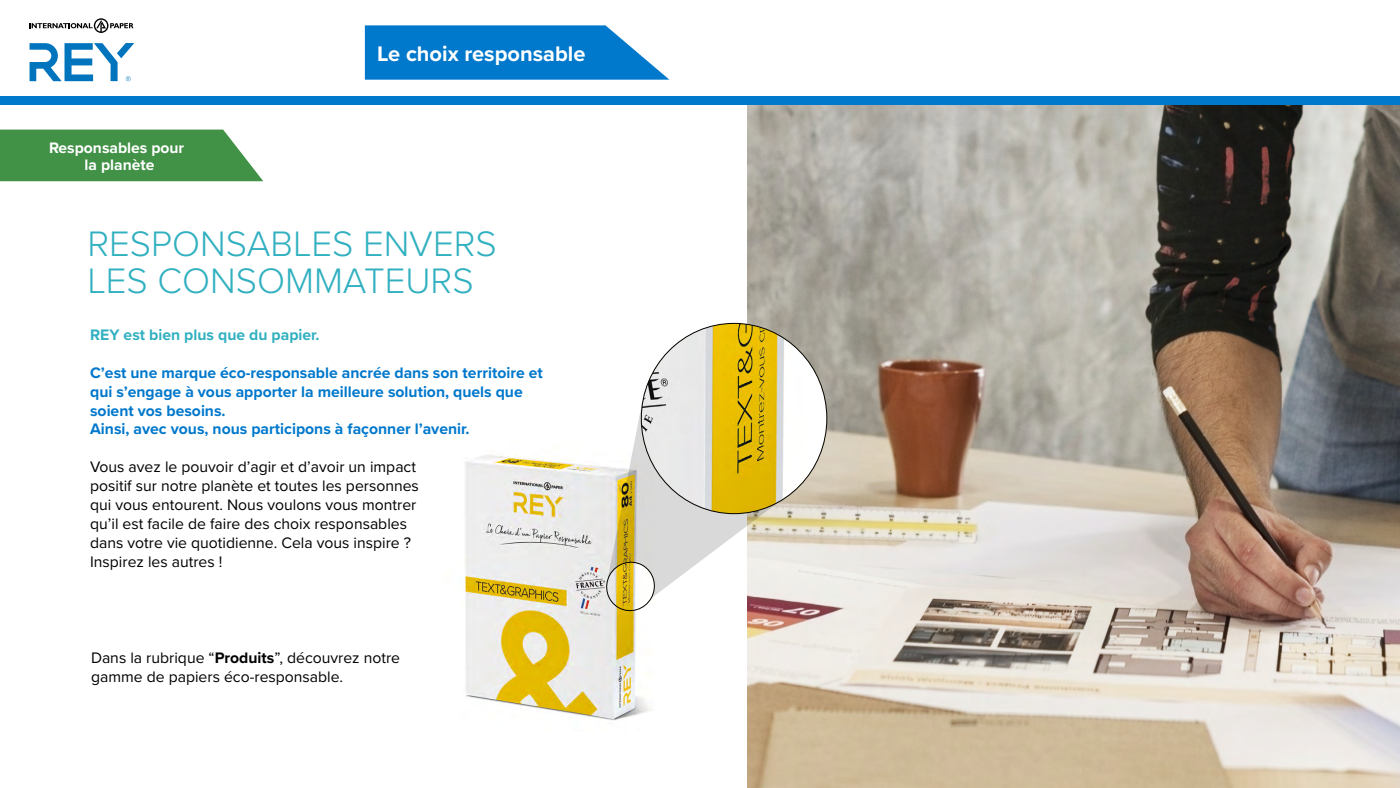
<style>
.page{position:relative;width:1400px;height:788px;background:#fff}
.page>*{position:absolute;margin:0;border:0;box-sizing:border-box;transform-origin:0 0}
.t1{font:300 36.66px/36.8px "Proxima Nova";color:#31b0c0}
.t2{font:700 21.88px "Proxima Nova";color:#fff}
.t3{font:15.75px/18.9px "Proxima Nova";color:#000}
.t4{font:700 15.75px/18.9px "Proxima Nova";color:#0078cc}
.t5{font:700 15.75px "Proxima Nova";color:#31b0c0}
.t6{font:700 15.66px/16.6px "Proxima Nova";color:#fff;text-align:center}
.s1{font-weight:700}
</style>
<div class="page">
<img style="left:747px;top:105px;width:653px;height:683px">
<div style="left:0;top:96px;width:1400px;height:9px;background:#0078cc"></div>
<img style="left:461px;top:455px;width:192px;height:266px">
<svg style="left:602px;top:410px;width:196px;height:204px"></svg>
<img style="left:641px;top:323px;width:186px;height:190px">
<svg style="left:29px;top:18px;width:104px;height:15px"></svg>
<svg style="left:30px;top:43px;width:104px;height:38px"></svg>
<svg style="left:365px;top:25px;width:304px;height:55px;background:#1c86d1"></svg>
<svg style="left:0;top:129px;width:263px;height:52px;background:#519a55"></svg>
<p class="t6" style="left:49px;top:139px;width:137px">Responsables pour la planète</p>
<h2 class="t2" style="left:377px;top:38px;width:210px">Le choix responsable</h2>
<h1 class="t1" style="left:88px;top:223px;width:411px">RESPONSABLES ENVERS<br>LES CONSOMMATEURS</h1>
<p class="t5" style="left:90px;top:323px;width:231px">REY est bien plus que du papier.</p>
<p class="t4" style="left:90px;top:362px;width:454px">C’est une marque éco-responsable ancrée dans son territoire et qui s’engage à vous apporter la meilleure solution, quels que soient vos besoins.<br>Ainsi, avec vous, nous participons à façonner l’avenir.</p>
<p class="t3" style="left:90px;top:457px;width:330px">Vous avez le pouvoir d’agir et d’avoir un impact positif sur notre planète et toutes les personnes qui vous entourent. Nous voulons vous montrer qu’il est facile de faire des choix responsables dans votre vie quotidienne. Cela vous inspire ?<br>Inspirez les autres !</p>
<p class="t3" style="left:91px;top:647px;width:311px">Dans la rubrique “<span class="s1">Produits</span>”, découvrez notre gamme de papiers éco-responsable.</p>
</div>
